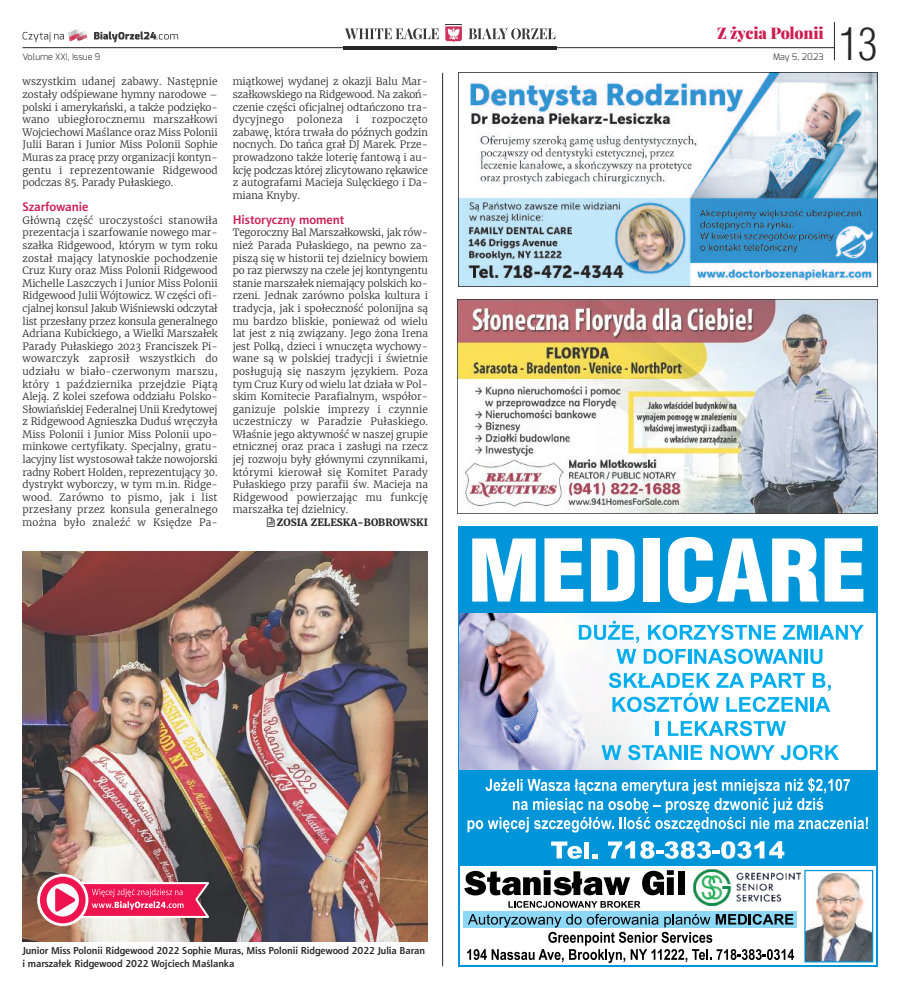
<style>
.page{position:relative;width:900px;height:990px;background:#fff}
.page>*{position:absolute;margin:0;border:0;box-sizing:border-box;transform-origin:0 0}
.t1{font:300 43.62px "Switzerland Cond";color:#272627}
.t2{font:900 15.62px "Playfair Display";letter-spacing:-.015em;color:#cc1e52}
.t3{font:700 12.5px "Aerton EFN";color:#cc1e52}
.t4{font:300 10px/12.6px "Merriweather";color:#272627;text-align:justify}
.t5{font:700 10px/12.6px "Aerton EFN";color:#272627}
.t6{font:700 10px "Merriweather";color:#272627}
.t7{font:300 10px "Merriweather";letter-spacing:.02em;color:#272627}
.t8{font:300 9px "Exo";color:#272627}
</style>
<div class="page">
<hr style="left:343px;top:46px;width:214px;height:3px;background:#272627">
<hr style="left:834px;top:22px;width:1px;height:38px;background:#272627">
<svg style="left:23px;top:30px;width:64px;height:12px"></svg>
<svg style="left:94px;top:31px;width:84px;height:11px"></svg>
<svg style="left:345px;top:28px;width:94px;height:11px"></svg>
<svg style="left:469px;top:28px;width:86px;height:11px"></svg>
<svg style="left:445px;top:26px;width:17px;height:16px"></svg>
<hr style="left:22px;top:47px;width:813px;height:1px;background:#272627">
<img style="left:460px;top:612px;width:248px;height:158px">
<svg style="left:464px;top:870px;width:166px;height:25px"></svg>
<svg style="left:642px;top:870px;width:32px;height:25px"></svg>
<div style="left:678px;top:871px;width:7px;height:24px;background:#000"></div>
<svg style="left:508px;top:901px;width:132px;height:7px"></svg>
<div style="left:459px;top:770px;width:418px;height:96px;background:#0095d9"></div>
<div style="left:459px;top:528px;width:418px;height:84px;background:#0095d9"></div>
<img style="left:806px;top:872px;width:65px;height:89px">
<div style="left:804px;top:870px;width:69px;height:93px;border:1px solid #0095d9"></div>
<div style="left:463px;top:911px;width:334px;height:17px;background:#8dd7f7"></div>
<svg style="left:468px;top:778px;width:400px;height:55px"></svg>
<svg style="left:551px;top:842px;width:31px;height:17px"></svg>
<div style="left:584px;top:842px;width:5px;height:16px;background:#fff"></div>
<svg style="left:592px;top:854px;width:5px;height:4px"></svg>
<svg style="left:608px;top:841px;width:176px;height:18px"></svg>
<svg style="left:467px;top:914px;width:327px;height:49px"></svg>
<img style="left:694px;top:869px;width:107px;height:37px">
<svg style="left:472px;top:538px;width:64px;height:64px"></svg>
<svg style="left:544px;top:538px;width:39px;height:64px"></svg>
<svg style="left:591px;top:538px;width:44px;height:64px"></svg>
<div style="left:643px;top:538px;width:17px;height:64px;background:#fff"></div>
<svg style="left:668px;top:537px;width:151px;height:66px"></svg>
<svg style="left:825px;top:538px;width:38px;height:64px"></svg>
<svg style="left:579px;top:621px;width:60px;height:22px"></svg>
<svg style="left:648px;top:625px;width:128px;height:15px"></svg>
<svg style="left:783px;top:625px;width:29px;height:15px"></svg>
<hr style="left:815px;top:625px;width:3px;height:15px;background:#00aeef">
<svg style="left:819px;top:625px;width:45px;height:15px"></svg>
<svg style="left:616px;top:649px;width:20px;height:15px"></svg>
<svg style="left:644px;top:649px;width:42px;height:15px"></svg>
<hr style="left:688px;top:649px;width:3px;height:15px;background:#00aeef">
<svg style="left:694px;top:649px;width:107px;height:15px"></svg>
<hr style="left:804px;top:649px;width:4px;height:15px;background:#00aeef">
<svg style="left:810px;top:649px;width:12px;height:15px"></svg>
<svg style="left:609px;top:673px;width:222px;height:39px"></svg>
<hr style="left:656px;top:721px;width:3px;height:15px;background:#00aeef">
<svg style="left:668px;top:721px;width:118px;height:15px"></svg>
<svg style="left:602px;top:745px;width:19px;height:15px"></svg>
<svg style="left:628px;top:745px;width:54px;height:15px"></svg>
<hr style="left:685px;top:745px;width:3px;height:15px;background:#00aeef">
<svg style="left:691px;top:745px;width:11px;height:15px"></svg>
<svg style="left:711px;top:745px;width:64px;height:15px"></svg>
<svg style="left:781px;top:745px;width:58px;height:15px"></svg>
<img style="left:458px;top:299px;width:419px;height:214px">
<img style="left:458px;top:73px;width:419px;height:214px">
<hr style="left:442px;top:73px;width:1px;height:893px;background:#272627">
<img style="left:22px;top:551px;width:406px;height:390px">
<svg style="left:37px;top:874px;width:51px;height:52px"></svg>
<svg style="left:40px;top:877px;width:170px;height:46px"></svg>
<h2 class="t2" style="left:717px;top:25px;width:108px">Z życia Polonii</h2>
<p class="t8" style="left:22px;top:51px;width:79px">Volume XXI, Issue 9</p>
<p class="t8" style="left:773px;top:51px;width:52px">May 5, 2023</p>
<p class="t4" style="left:22px;top:76px;width:197px">wszystkim udanej zabawy. Następnie zostały odśpiewane hymny narodowe – polski i amerykański, a także podzięko&shy;wano ubiegłorocznemu marszałkowi Wojciechowi Maślance oraz Miss Polonii Julii Baran i Junior Miss Polonii Sophie Muras za pracę przy organizacji kontyn&shy;gentu i reprezentowanie Ridgewood podczas 85. Parady Pułaskiego.</p>
<p class="t3" style="left:22px;top:202px;width:67px">Szarfowanie</p>
<p class="t4" style="left:22px;top:214px;width:197px">Główną część uroczystości stanowiła prezentacja i szarfowanie nowego mar&shy;szałka Ridgewood, którym w tym roku został mający latynoskie pochodzenie Cruz Kury oraz Miss Polonii Ridgewood Michelle Laszczych i Junior Miss Polonii Ridgewood Julii Wójtowicz. W części ofi&shy;cjalnej konsul Jakub Wiśniewski odczytał list przesłany przez konsula generalnego Adriana Kubickiego, a Wielki Marszałek Parady Pułaskiego 2023 Franciszek Pi&shy;wowarczyk zaprosił wszystkich do udziału w biało-czerwonym marszu, który 1 października przejdzie Piątą Aleją. Z kolei szefowa oddziału Polsko-Słowiańskiej Federalnej Unii Kredytowej z Ridgewood Agnieszka Duduś wręczyła Miss Polonii i Junior Miss Polonii upo&shy;minkowe certyfikaty. Specjalny, gratu&shy;lacyjny list wystosował także nowojorski radny Robert Holden, reprezentujący 30. dystrykt wyborczy, w tym m.in. Ridge&shy;wood. Zarówno to pismo, jak i list przesłany przez konsula generalnego można było znaleźć w Księdze Pa-</p>
<p class="t4" style="left:233px;top:76px;width:197px">miątkowej wydanej z okazji Balu Mar&shy;szałkowskiego na Ridgewood. Na zakoń&shy;czenie części oficjalnej odtańczono tra&shy;dycyjnego</p>
<p class="t7" style="left:297px;top:113px;width:47px">poloneza</p>
<p class="t4" style="left:356px;top:113px;width:5px">i</p>
<p class="t4" style="left:233px;top:113px;width:197px;text-indent:139px">rozpoczęto zabawę, która trwała do późnych godzin nocnych. Do tańca grał DJ Marek. Prze&shy;prowadzono także loterię fantową i au&shy;kcję podczas której zlicytowano rękawice z autografami Macieja Sulęckiego i Da&shy;miana Knyby.</p>
<p class="t3" style="left:233px;top:215px;width:113px">Historyczny moment</p>
<p class="t4" style="left:233px;top:227px;width:197px">Tegoroczny Bal Marszałkowski, jak rów&shy;nież Parada Pułaskiego, na pewno za&shy;piszą się w historii tej dzielnicy bowiem po raz pierwszy na czele jej kontyngentu stanie marszałek niemający polskich ko&shy;rzeni. Jednak zarówno polska kultura i tradycja, jak i społeczność polonijna są mu bardzo bliskie, ponieważ od wielu lat jest z nią związany. Jego żona Irena jest Polką, dzieci i wnuczęta wychowy&shy;wane są w polskiej tradycji i świetnie posługują się naszym językiem. Poza tym Cruz Kury od wielu lat działa w Pol&shy;skim Komitecie Parafialnym, współor&shy;ganizuje polskie imprezy i czynnie uczestniczy w Paradzie Pułaskiego.<br>Właśnie jego aktywność w naszej grupie etnicznej oraz praca i zasługi na rzecz jej rozwoju były głównymi czynnikami, którymi kierował się Komitet Parady Pułaskiego przy parafii św. Macieja na Ridgewood powierzając mu funkcję marszałka tej dzielnicy.</p>
<p class="t6" style="left:277px;top:516px;width:153px">ZOSIA ZELESKA-BOBROWSKI</p>
<h1 class="t1" style="left:839px;top:19px;width:40px">13</h1>
<p class="t5" style="left:22px;top:945px;width:404px">Junior Miss Polonii Ridgewood 2022 Sophie Muras, Miss Polonii Ridgewood 2022 Julia Baran i marszałek Ridgewood 2022 Wojciech Maślanka</p>
</div>
